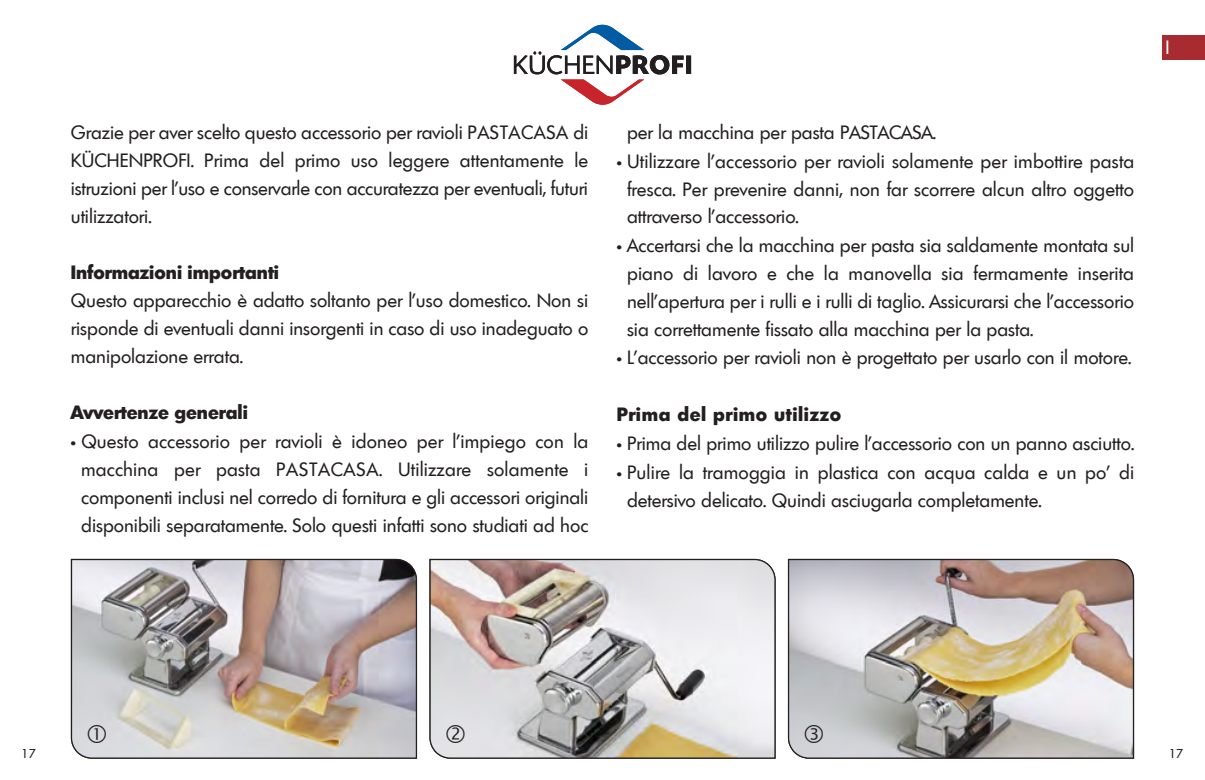
<style>
.page{position:relative;width:1205px;height:780px;background:#fff}
.page>*{position:absolute;margin:0;border:0;box-sizing:border-box;transform-origin:0 0}
.t1{font:18.75px/28px "Limerick";color:#231f20;text-align:justify}
.t2{font:800 18.75px "Limerick";color:#231f20}
.t3{font:800 18.75px "Limerick";letter-spacing:.035em;color:#231f20}
.t4{font:18.75px "Limerick";color:#fff}
.t5{font:12.5px "Limerick";color:#231f20}
.s1{font-weight:800}
</style>
<div class="page">
<div style="left:1162px;top:35px;width:43px;height:24px;background:#a72b30"></div>
<svg style="left:514px;top:25px;width:177px;height:80px"></svg>
<img style="left:71px;top:559px;width:346px;height:199px">
<img style="left:788px;top:559px;width:346px;height:199px">
<img style="left:429px;top:559px;width:346px;height:199px">
<svg style="left:88px;top:724px;width:18px;height:18px"></svg>
<svg style="left:446px;top:724px;width:18px;height:18px"></svg>
<svg style="left:805px;top:724px;width:18px;height:18px"></svg>
<p class="t1" style="left:71px;top:118px;width:519px">grazie per aver scelto questo accessorio per ravioli PastaCasa di KüChenProfi. Prima del primo uso leggere attentamente le istruzioni per l’uso e conservarle con accuratezza per eventuali, futuri utilizzatori.</p>
<p class="t2" style="left:71px;top:260px;width:210px">Informazioni importanti</p>
<p class="t1" style="left:71px;top:286px;width:519px">Questo apparecchio è adatto soltanto per l'uso domestico. non si risponde di eventuali danni insorgenti in caso di uso inadeguato o manipolazione errata.</p>
<p class="t2" style="left:71px;top:400px;width:178px">avvertenze generali</p>
<p class="t1" style="left:71px;top:427px;width:519px;text-align:center"><span class="s1">•</span> Questo accessorio per ravioli è idoneo per l'impiego con la macchina per pasta PastaCasa. utilizzare solamente i componenti inclusi nel corredo di fornitura e gli accessori originali disponibili separatamente. solo questi infatti sono studiati ad hoc</p>
<p class="t1" style="left:627px;top:118px;width:311px">per la macchina per pasta PastaCasa.</p>
<p class="t1" style="left:627px;top:147px;width:509px;text-indent:-10px"><span class="s1">•</span> utilizzare l'accessorio per ravioli solamente per imbottire pasta fresca. Per prevenire danni, non far scorrere alcun altro oggetto attraverso l'accessorio.</p>
<p class="t1" style="left:627px;top:231px;width:509px;text-indent:-10px"><span class="s1">•</span> accertarsi che la macchina per pasta sia saldamente montata sul piano di lavoro e che la manovella sia fermamente inserita nell'apertura per i rulli e i rulli di taglio. assicurarsi che l'accessorio sia correttamente fissato alla macchina per la pasta.</p>
<p class="t1" style="left:617px;top:343px;width:516px"><span class="s1">•</span> l'accessorio per ravioli non è progettato per usarlo con il motore.</p>
<p class="t3" style="left:617px;top:402px;width:226px">Prima del primo utilizzo</p>
<p class="t1" style="left:617px;top:429px;width:519px"><span class="s1">•</span> Prima del primo utilizzo pulire l'accessorio con un panno asciutto.</p>
<p class="t1" style="left:627px;top:457px;width:509px;text-indent:-10px"><span class="s1">•</span> Pulire la tramoggia in plastica con acqua calda e un po' di detersivo delicato. Quindi asciugarla completamente.</p>
<p class="t4" style="left:1165px;top:35px;width:6px">i</p>
<p class="t5" style="left:21px;top:745px;width:16px">17</p>
<p class="t5" style="left:1169px;top:745px;width:16px">17</p>
</div>
